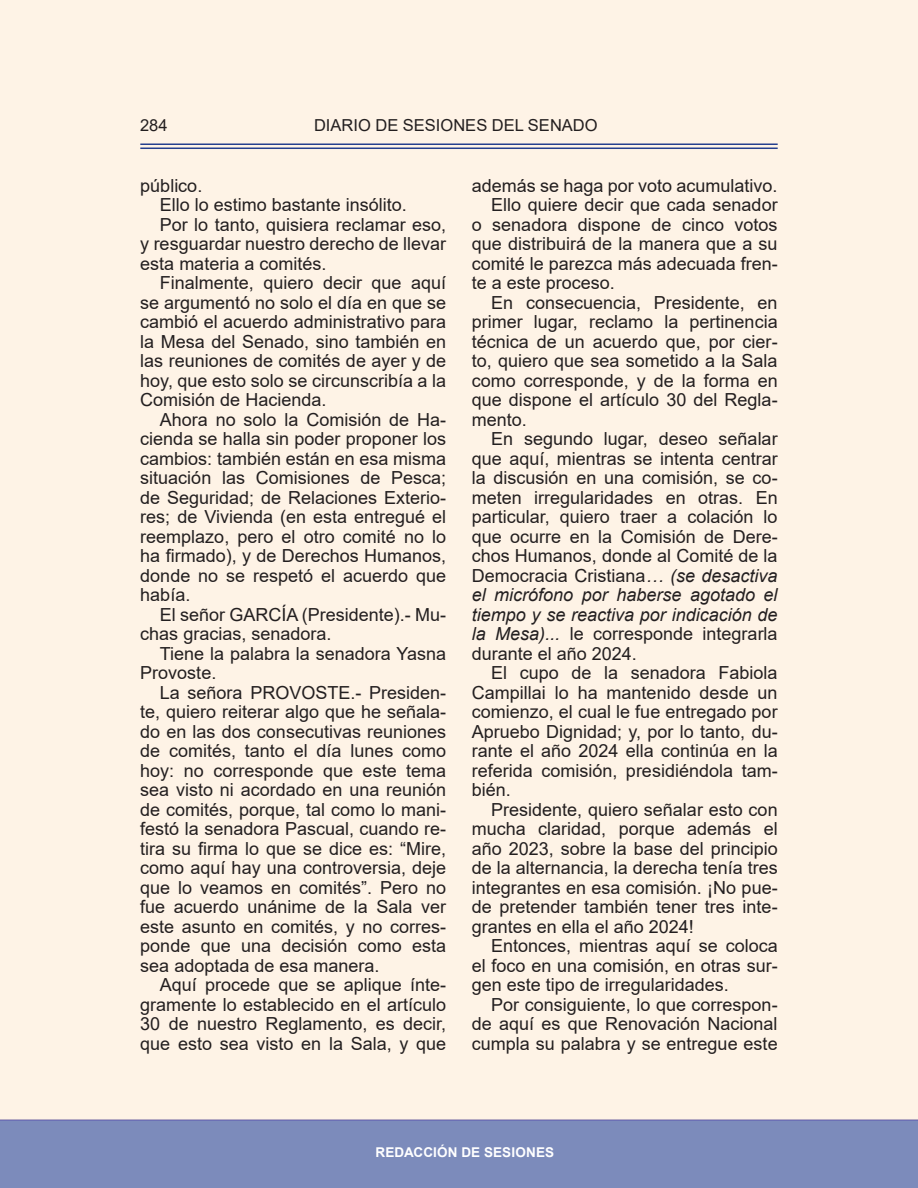
<style>
.page{position:relative;width:918px;height:1188px;background:#fff}
.page>*{position:absolute;margin:0;border:0;box-sizing:border-box;transform-origin:0 0}
.Párrafo_Texto_Sesión{font:18px/19.5px "Arial";color:#231f20;text-align:justify}
.t1{font:16.5px "Arial";color:#231f20}
.t2{font:700 13.5px "Arial";letter-spacing:.015em;color:#fff}
.s1{font-style:italic}
</style>
<div class="page">
<div style="left:0;top:1119px;width:918px;height:69px;background:#7c8bbb"></div>
<hr style="left:140px;top:148px;width:638px;height:1px;background:#253f8e">
<hr style="left:140px;top:144px;width:638px;height:1px;background:#253f8e">
<p class="t1" style="left:140px;top:114px;width:29px">284</p>
<p class="t1" style="left:314px;top:113px;width:285px">DIARIO DE SESIONES DEL SENADO</p>
<p class="Párrafo_Texto_Sesión" style="left:140px;top:176px;width:64px">público.</p>
<p class="Párrafo_Texto_Sesión" style="left:160px;top:195px;width:249px">Ello lo estimo bastante insólito.</p>
<p class="Párrafo_Texto_Sesión" style="left:140px;top:215px;width:307px;text-indent:20px">Por lo tanto, quisiera reclamar eso, y resguardar nuestro derecho de llevar esta materia a comités.</p>
<p class="Párrafo_Texto_Sesión" style="left:140px;top:273px;width:307px;text-indent:20px">Finalmente, quiero decir que aquí se argumentó no solo el día en que se cambió el acuerdo administrativo para la Mesa del Senado, sino también en las reuniones de comités de ayer y de hoy, que esto solo se circunscribía a la Comisión de Hacienda.</p>
<p class="Párrafo_Texto_Sesión" style="left:140px;top:410px;width:307px;text-indent:20px">Ahora no solo la Comisión de Ha&shy;cienda se halla sin poder proponer los cambios: también están en esa misma situación las Comisiones de Pesca; de Seguridad; de Relaciones Exterio&shy;res; de Vivienda (en esta entregué el reemplazo, pero el otro comité no lo ha firmado), y de Derechos Humanos, donde no se respetó el acuerdo que había.</p>
<p class="Párrafo_Texto_Sesión" style="left:140px;top:605px;width:307px;text-indent:20px">El señor GARCÍA (Presidente).- Mu&shy;chas gracias, senadora.</p>
<p class="Párrafo_Texto_Sesión" style="left:140px;top:644px;width:307px;text-indent:20px">Tiene la palabra la senadora Yasna<br>Provoste.</p>
<p class="Párrafo_Texto_Sesión" style="left:140px;top:683px;width:307px;text-indent:20px">La señora PROVOSTE.- Presiden&shy;te, quiero reiterar algo que he señala&shy;do en las dos consecutivas reuniones de comités, tanto el día lunes como hoy: no corresponde que este tema sea visto ni acordado en una reunión de comités, porque, tal como lo mani&shy;festó la senadora Pascual, cuando re&shy;tira su firma lo que se dice es: “Mire, como aquí hay una controversia, deje que lo veamos en comités”. Pero no fue acuerdo unánime de la Sala ver este asunto en comités, y no corres&shy;ponde que una decisión como esta sea adoptada de esa manera.</p>
<p class="Párrafo_Texto_Sesión" style="left:140px;top:975px;width:307px;text-indent:20px">Aquí procede que se aplique ínte&shy;gramente lo establecido en el artículo 30 de nuestro Reglamento, es decir, que esto sea visto en la Sala, y que</p>
<p class="Párrafo_Texto_Sesión" style="left:472px;top:176px;width:307px">además se haga por voto acumulativo.</p>
<p class="Párrafo_Texto_Sesión" style="left:472px;top:195px;width:307px;text-indent:20px">Ello quiere decir que cada senador o senadora dispone de cinco votos que distribuirá de la manera que a su comité le parezca más adecuada fren&shy;te a este proceso.</p>
<p class="Párrafo_Texto_Sesión" style="left:472px;top:293px;width:307px;text-indent:20px">En consecuencia, Presidente, en primer lugar, reclamo la pertinencia técnica de un acuerdo que, por cier&shy;to, quiero que sea sometido a la Sala como corresponde, y de la forma en que dispone el artículo 30 del Regla&shy;mento.</p>
<p class="Párrafo_Texto_Sesión" style="left:472px;top:429px;width:307px;text-indent:20px">En segundo lugar, deseo señalar que aquí, mientras se intenta centrar la discusión en una comisión, se co&shy;meten irregularidades en otras. En particular, quiero traer a colación lo que ocurre en la Comisión de Dere&shy;chos Humanos, donde al Comité de la Democracia Cristiana<span class="s1">… (se desactiva el micrófono por haberse agotado el tiempo y se reactiva por indicación de la Mesa)...</span> le corresponde integrarla durante el año 2024.</p>
<p class="Párrafo_Texto_Sesión" style="left:472px;top:663px;width:307px;text-indent:20px">El cupo de la senadora Fabiola Campillai lo ha mantenido desde un comienzo, el cual le fue entregado por Apruebo Dignidad; y, por lo tanto, du&shy;rante el año 2024 ella continúa en la referida comisión, presidiéndola tam&shy;bién.</p>
<p class="Párrafo_Texto_Sesión" style="left:472px;top:800px;width:307px;text-indent:20px">Presidente, quiero señalar esto con mucha claridad, porque además el año 2023, sobre la base del principio de la alternancia, la derecha tenía tres integrantes en esa comisión. ¡No pue&shy;de pretender también tener tres inte&shy;grantes en ella el año 2024!</p>
<p class="Párrafo_Texto_Sesión" style="left:472px;top:936px;width:307px;text-indent:20px">Entonces, mientras aquí se coloca el foco en una comisión, en otras sur&shy;gen este tipo de irregularidades.</p>
<p class="Párrafo_Texto_Sesión" style="left:472px;top:995px;width:307px;text-indent:20px">Por consiguiente, lo que correspon&shy;de aquí es que Renovación Nacional cumpla su palabra y se entregue este</p>
<p class="t2" style="left:375px;top:1143px;width:180px">REDACCIÓN DE SESIONES</p>
</div>
